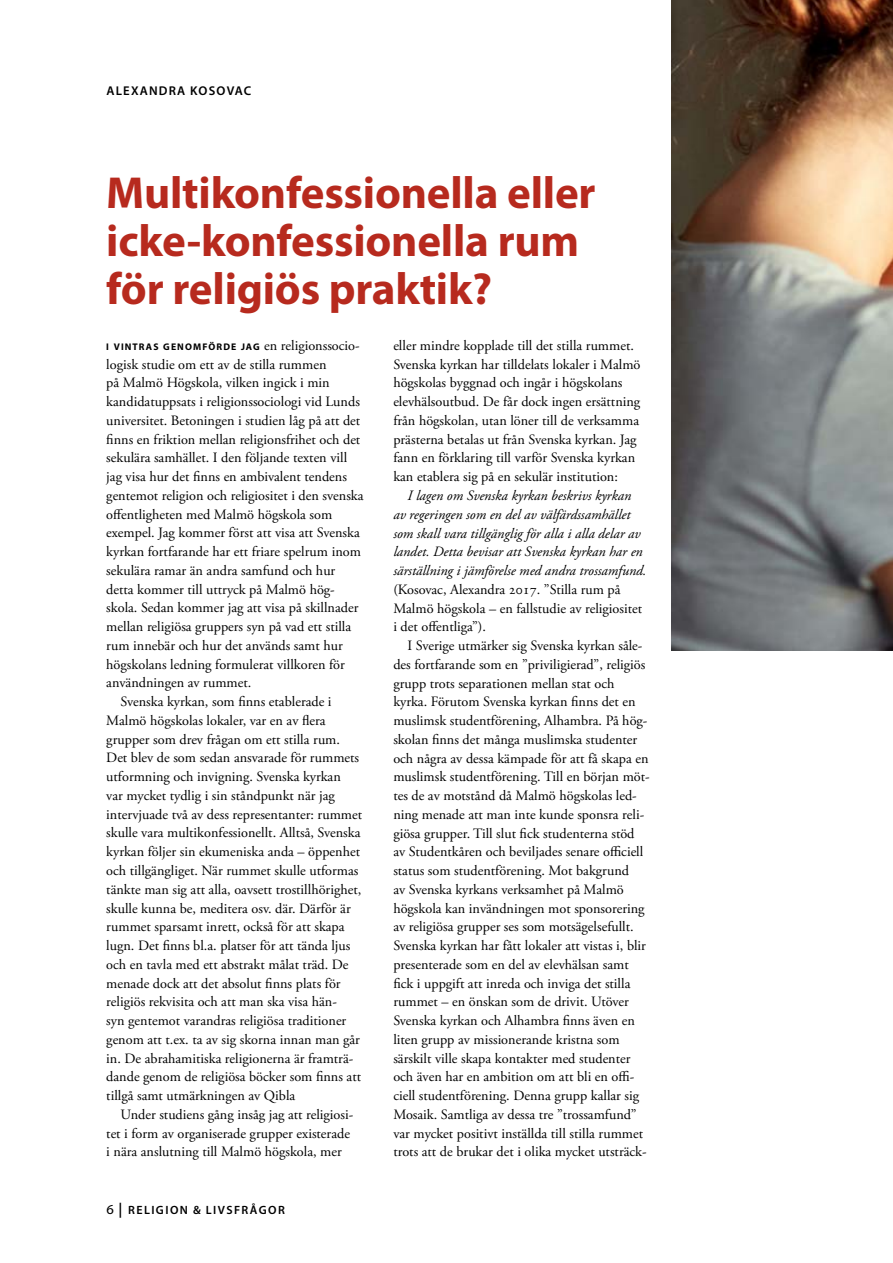
<style>
.page{position:relative;width:893px;height:1263px;background:#fff}
.page>*{position:absolute;margin:0;border:0;box-sizing:border-box;transform-origin:0 0}
.t1{font:700 45px/48px "Myriad Pro";letter-spacing:-.005em;color:#b72a1e}
.t2{font:14.25px/18.8px "Adobe Garamond Pro";color:#000}
.t3{font:italic 14.25px/18.8px "Adobe Garamond Pro";color:#000}
.t4{font:600 12.75px "Myriad Pro";letter-spacing:.095em;color:#000}
.t5{font:600 12px "Myriad Pro";letter-spacing:.12em;color:#000}
.t6{font:700 9.6px "Myriad Pro";letter-spacing:.115em;color:#000}
.s1{font-family:"Adobe Garamond Pro";font-weight:400;font-size:14.25px}
.s2{font-weight:400;font-size:15px}
.s3{font-size:15px}
</style>
<div class="page">
<img style="left:672px;top:0;width:221px;height:651px">
<p class="t4" style="left:106px;top:82px;width:146px">ALEXANDRA KOSOVAC</p>
<h1 class="t1" style="left:106px;top:167px;width:491px">Multikonfessionella eller icke-konfessionella rum för religiös praktik?</h1>
<p class="t6" style="left:106px;top:340px;width:254px">I VINTRAS GENOMFÖRDE JAG <span class="s1">en religionssocio-</span></p>
<p class="t2" style="left:106px;top:355px;width:222px">logisk studie om ett av de stilla rummen</p>
<p class="t2" style="left:106px;top:374px;width:225px">på Malmö Högskola, vilken ingick i min</p>
<p class="t2" style="left:106px;top:393px;width:255px">kandidatuppsats i religionssociologi vid Lunds</p>
<p class="t2" style="left:106px;top:411px;width:255px">universitet. Betoningen i studien låg på att det</p>
<p class="t2" style="left:106px;top:430px;width:256px">finns en friktion mellan religionsfrihet och det</p>
<p class="t2" style="left:106px;top:449px;width:242px">sekulära samhället. I den följande texten vill</p>
<p class="t2" style="left:106px;top:468px;width:242px">jag visa hur det finns en ambivalent tendens</p>
<p class="t2" style="left:106px;top:486px;width:259px">gentemot religion och religiositet i den svenska</p>
<p class="t2" style="left:106px;top:505px;width:228px">offentligheten med Malmö högskola som</p>
<p class="t2" style="left:106px;top:524px;width:255px">exempel. Jag kommer först att visa att Svenska</p>
<p class="t2" style="left:106px;top:543px;width:256px">kyrkan fortfarande har ett friare spelrum inom</p>
<p class="t2" style="left:106px;top:561px;width:231px">sekulära ramar än andra samfund och hur</p>
<p class="t2" style="left:106px;top:580px;width:230px">detta kommer till uttryck på Malmö hög-</p>
<p class="t2" style="left:106px;top:599px;width:254px">skola. Sedan kommer jag att visa på skillnader</p>
<p class="t2" style="left:106px;top:618px;width:246px">mellan religiösa gruppers syn på vad ett stilla</p>
<p class="t2" style="left:106px;top:636px;width:238px">rum innebär och hur det används samt hur</p>
<p class="t2" style="left:106px;top:655px;width:240px">högskolans ledning formulerat villkoren för</p>
<p class="t2" style="left:106px;top:674px;width:147px">användningen av rummet.</p>
<p class="t2" style="left:121px;top:693px;width:213px">Svenska kyrkan, som finns etablerade i</p>
<p class="t2" style="left:106px;top:711px;width:221px">Malmö högskolas lokaler, var en av flera</p>
<p class="t2" style="left:106px;top:730px;width:235px">grupper som drev frågan om ett stilla rum.</p>
<p class="t2" style="left:106px;top:749px;width:254px">Det blev de som sedan ansvarade för rummets</p>
<p class="t2" style="left:106px;top:768px;width:236px">utformning och invigning. Svenska kyrkan</p>
<p class="t2" style="left:106px;top:786px;width:230px">var mycket tydlig i sin ståndpunkt när jag</p>
<p class="t2" style="left:106px;top:805px;width:257px">intervjuade två av dess representanter: rummet</p>
<p class="t2" style="left:106px;top:824px;width:256px">skulle vara multikonfessionellt. Alltså, Svenska</p>
<p class="t2" style="left:106px;top:843px;width:255px">kyrkan följer sin ekumeniska anda – öppenhet</p>
<p class="t2" style="left:106px;top:861px;width:254px">och tillgängliget. När rummet skulle utformas</p>
<p class="t2" style="left:106px;top:880px;width:256px">tänkte man sig att alla, oavsett trostillhörighet,</p>
<p class="t2" style="left:106px;top:899px;width:246px">skulle kunna be, meditera osv. där. Därför är</p>
<p class="t2" style="left:106px;top:918px;width:240px">rummet sparsamt inrett, också för att skapa</p>
<p class="t2" style="left:106px;top:937px;width:246px">lugn. Det finns bl.a. platser för att tända ljus</p>
<p class="t2" style="left:106px;top:955px;width:244px">och en tavla med ett abstrakt målat träd. De</p>
<p class="t2" style="left:106px;top:974px;width:236px">menade dock att det absolut finns plats för</p>
<p class="t2" style="left:106px;top:993px;width:232px">religiös rekvisita och att man ska visa hän-</p>
<p class="t2" style="left:106px;top:1012px;width:242px">syn gentemot varandras religiösa traditioner</p>
<p class="t2" style="left:106px;top:1030px;width:255px">genom att t.ex. ta av sig skorna innan man går</p>
<p class="t2" style="left:106px;top:1049px;width:248px">in. De abrahamitiska religionerna är framträ-</p>
<p class="t2" style="left:106px;top:1068px;width:256px">dande genom de religiösa böcker som finns att</p>
<p class="t2" style="left:106px;top:1087px;width:190px">tillgå samt utmärkningen av Qibla</p>
<p class="t2" style="left:121px;top:1105px;width:234px">Under studiens gång insåg jag att religiosi-</p>
<p class="t2" style="left:106px;top:1124px;width:245px">tet i form av organiserade grupper existerade</p>
<p class="t2" style="left:106px;top:1143px;width:237px">i nära anslutning till Malmö högskola, mer</p>
<p class="t5" style="left:106px;top:1202px;width:180px"><span class="s2">6</span> <span class="s3">|</span> RELIGION &amp; LIVSFRÅGOR</p>
<p class="t2" style="left:393px;top:337px;width:249px">eller mindre kopplade till det stilla rummet.<br>Svenska kyrkan har tilldelats lokaler i Malmö högskolas byggnad och ingår i högskolans elevhälsoutbud. De får dock ingen ersättning från högskolan, utan löner till de verksamma prästerna betalas ut från Svenska kyrkan. Jag fann en förklaring till varför Svenska kyrkan kan etablera sig på en sekulär institution:</p>
<p class="t3" style="left:393px;top:486px;width:255px;text-indent:14px">I lagen om Svenska kyrkan beskrivs kyrkan av regeringen som en del av välfärdssamhället som skall vara tillgänglig för alla i alla delar av landet. Detta bevisar att Svenska kyrkan har en särställning i jämförelse med andra trossamfund.</p>
<p class="t2" style="left:393px;top:580px;width:250px">(Kosovac, Alexandra 2017. ”Stilla rum på<br>Malmö högskola – en fallstudie av religiositet i det offentliga”).</p>
<p class="t2" style="left:393px;top:637px;width:258px;text-indent:14px">I Sverige utmärker sig Svenska kyrkan såle&shy;des fortfarande som en ”priviligierad”, religiös grupp trots separationen mellan stat och kyrka. Förutom Svenska kyrkan finns det en muslimsk studentförening, Alhambra. På hög&shy;skolan finns det många muslimska studenter och några av dessa kämpade för att få skapa en muslimsk studentförening. Till en början möt&shy;tes de av motstånd då Malmö högskolas led&shy;ning menade att man inte kunde sponsra reli&shy;giösa grupper. Till slut fick studenterna stöd av Studentkåren och beviljades senare officiell status som studentförening. Mot bakgrund<br>av Svenska kyrkans verksamhet på Malmö högskola kan invändningen mot sponsorering av religiösa grupper ses som motsägelsefullt.<br>Svenska kyrkan har fått lokaler att vistas i, blir presenterade som en del av elevhälsan samt fick i uppgift att inreda och inviga det stilla rummet – en önskan som de drivit. Utöver Svenska kyrkan och Alhambra finns även en liten grupp av missionerande kristna som särskilt ville skapa kontakter med studenter och även har en ambition om att bli en offi&shy;ciell studentförening. Denna grupp kallar sig Mosaik. Samtliga av dessa tre ”trossamfund” var mycket positivt inställda till stilla rummet trots att de brukar det i olika mycket utsträck-</p>
</div>
